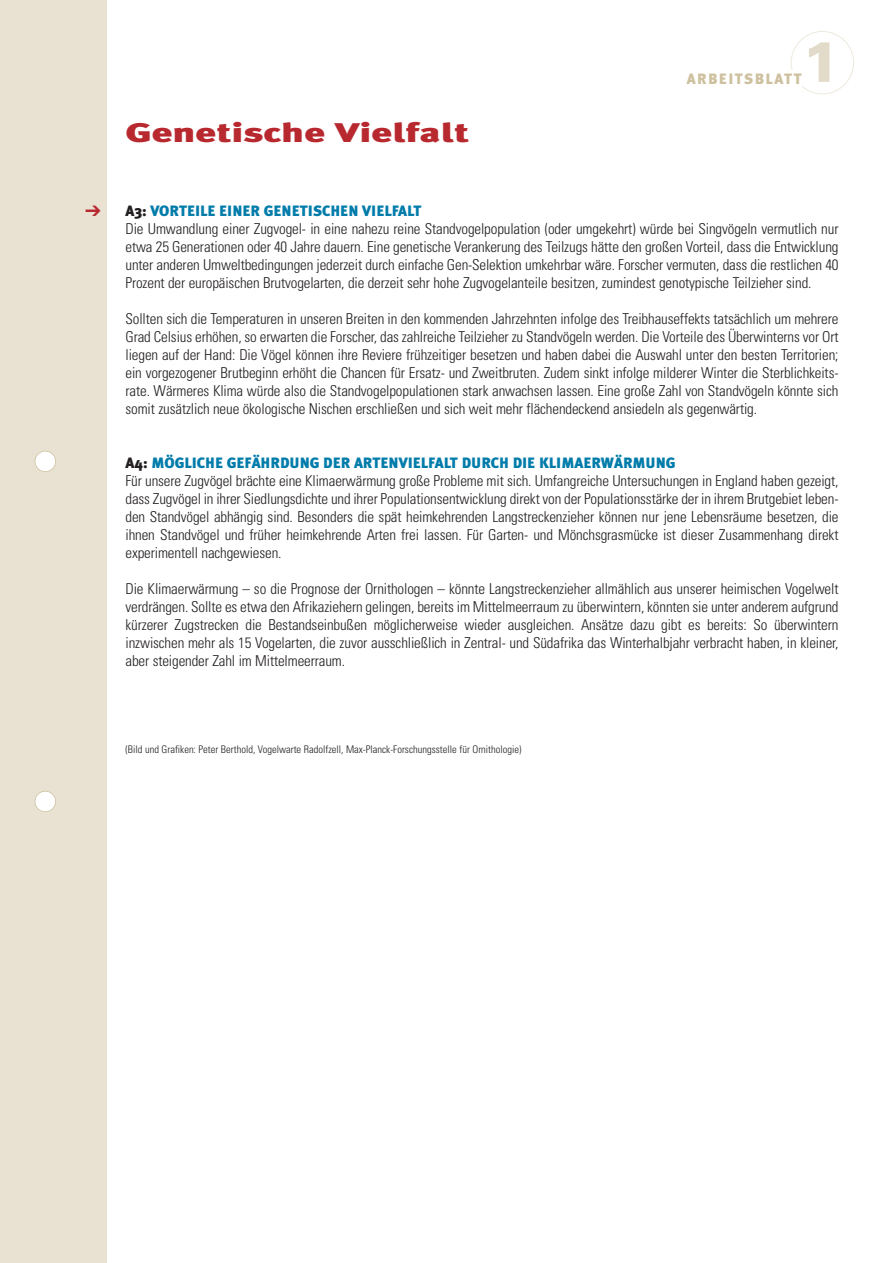
<style>
.page{position:relative;width:893px;height:1263px;background:#fff}
.page>*{position:absolute;margin:0;border:0;box-sizing:border-box;transform-origin:0 0}
.t1{font:900 57px "Univers";color:#e3dbc9}
.t2{font:900 27px "Meta Plus";color:#b8292f;scale:1.5 1}
.t3{font:300 condensed 15px/18px "Univers";letter-spacing:-.01em;color:#231f20;text-align:justify}
.t4{font:900 15px "Meta Plus";color:#007caa}
.t5{font:900 15px "Meta Plus";letter-spacing:.095em;color:#cec19f}
.t6{font:300 condensed 10.5px "Univers";color:#231f20}
.s1{color:#231f20}
</style>
<div class="page">
<svg style="left:791px;top:31px;width:63px;height:63px"></svg>
<div style="left:1px;top:0;width:106px;height:1263px;background:#e9e2d3"></div>
<div style="left:35px;top:451px;width:21px;height:21px;background:#fff;border-radius:50%"></div>
<div style="left:35px;top:451px;width:21px;height:21px;border:2px solid #cec19f;border-radius:50%"></div>
<div style="left:35px;top:791px;width:21px;height:21px;background:#fff;border-radius:50%"></div>
<div style="left:35px;top:791px;width:21px;height:21px;border:2px solid #cec19f;border-radius:50%"></div>
<div style="left:763px;top:70px;width:39px;height:29px;background:#fff"></div>
<h2 class="t2" style="left:125px;top:123px;width:231px">Genetische Vielfalt</h2>
<h1 class="t1" style="left:801px;top:41px;width:40px">1</h1>
<p class="t5" style="left:687px;top:74px;width:116px">ARBEITSBLATT</p>
<p class="t4" style="left:125px;top:205px;width:297px"><span class="s1">A3:</span> VORTEILE EINER GENETISCHEN VIELFALT</p>
<p class="t3" style="left:125px;top:221px;width:714px">Die Umwandlung einer Zugvogel- in eine nahezu reine Standvogelpopulation (oder umgekehrt) würde bei Singvögeln vermutlich nur etwa 25 Generationen oder 40 Jahre dauern. Eine genetische Verankerung des Teilzugs hätte den großen Vorteil, dass die Entwicklung unter anderen Umweltbedingungen jederzeit durch einfache Gen-Selektion umkehrbar wäre. Forscher vermuten, dass die restlichen 40<br>Prozent der europäischen Brutvogelarten, die derzeit sehr hohe Zugvogelanteile besitzen, zumindest genotypische Teilzieher sind.</p>
<p class="t3" style="left:125px;top:311px;width:714px">Sollten sich die Temperaturen in unseren Breiten in den kommenden Jahrzehnten infolge des Treibhauseffekts tatsächlich um mehrere Grad Celsius erhöhen, so erwarten die Forscher, das zahlreiche Teilzieher zu Standvögeln werden. Die Vorteile des Überwinterns vor Ort liegen auf der Hand: Die Vögel können ihre Reviere frühzeitiger besetzen und haben dabei die Auswahl unter den besten Territorien; ein vorgezogener Brutbeginn erhöht die Chancen für Ersatz- und Zweitbruten. Zudem sinkt infolge milderer Winter die Sterblichkeits&shy;rate. Wärmeres Klima würde also die Standvogelpopulationen stark anwachsen lassen. Eine große Zahl von Standvögeln könnte sich somit zusätzlich neue ökologische Nischen erschließen und sich weit mehr flächendeckend ansiedeln als gegenwärtig.</p>
<p class="t4" style="left:125px;top:457px;width:551px"><span class="s1">A4:</span> MÖGLICHE GEFÄHRDUNG DER ARTENVIELFALT DURCH DIE KLIMAERWÄRMUNG</p>
<p class="t3" style="left:125px;top:473px;width:714px">Für unsere Zugvögel brächte eine Klimaerwärmung große Probleme mit sich. Umfangreiche Untersuchungen in England haben gezeigt, dass Zugvögel in ihrer Siedlungsdichte und ihrer Populationsentwicklung direkt von der Populationsstärke der in ihrem Brutgebiet leben&shy;den Standvögel abhängig sind. Besonders die spät heimkehrenden Langstreckenzieher können nur jene Lebensräume besetzen, die ihnen Standvögel und früher heimkehrende Arten frei lassen. Für Garten- und Mönchsgrasmücke ist dieser Zusammenhang direkt experimentell nachgewiesen.</p>
<p class="t3" style="left:125px;top:581px;width:714px">Die Klimaerwärmung – so die Prognose der Ornithologen – könnte Langstreckenzieher allmählich aus unserer heimischen Vogelwelt verdrängen. Sollte es etwa den Afrikaziehern gelingen, bereits im Mittelmeerraum zu überwintern, könnten sie unter anderem aufgrund kürzerer Zugstrecken die Bestandseinbußen möglicherweise wieder ausgleichen. Ansätze dazu gibt es bereits: So überwintern inzwischen mehr als 15 Vogelarten, die zuvor ausschließlich in Zentral- und Südafrika das Winterhalbjahr verbracht haben, in kleiner, aber steigender Zahl im Mittelmeerraum.</p>
<p class="t6" style="left:125px;top:745px;width:397px">(Bild und Grafiken: Peter Berthold, Vogelwarte Radolfzell, Max-Planck-Forschungsstelle für Ornithologie)</p>
</div>
